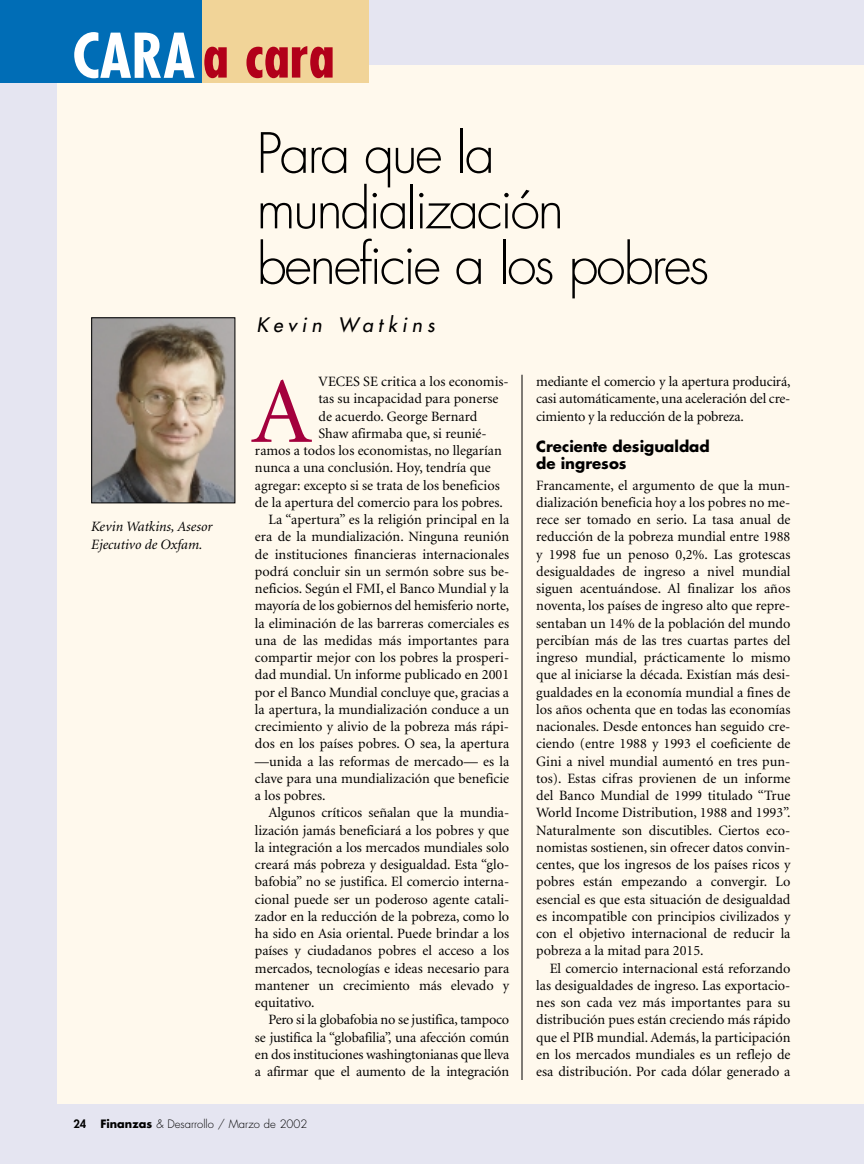
<style>
.page{position:relative;width:864px;height:1164px;background:#fff}
.page>*{position:absolute;margin:0;border:0;box-sizing:border-box;transform-origin:0 0}
.t1{font:93.75px "Minion";color:#a4003d}
.t2{font:700 condensed 60px "Futura";color:#b2001a}
.t3{font:300 54px/55.5px "Futura";letter-spacing:-.045em;color:#000}
.t4{font:italic 19.5px "Futura";letter-spacing:.26em;color:#000}
.t5{font:700 15px/17.2px "Futura";color:#000}
.t6{font:14.25px/17.2px "Minion";color:#000;text-align:justify}
.t7{font:italic 14.25px/17.2px "Minion";color:#000}
.t8{font:300 11.25px "Futura";color:#000}
.s1{color:#fff}
.s2{font-weight:800}
.s3{font-weight:700}
</style>
<div class="page">
<div style="left:0;top:0;width:864px;height:1163px;background:#e5e5f1"></div>
<div style="left:57px;top:65px;width:807px;height:1038px;background:#fff9ed"></div>
<div style="left:201px;top:0;width:168px;height:83px;background:#f1d498"></div>
<div style="left:0;top:0;width:201px;height:83px;background:#006db6"></div>
<hr style="left:522px;top:375px;width:1px;height:705px;background:#000">
<img style="left:93px;top:319px;width:140px;height:182px">
<div style="left:91px;top:317px;width:144px;height:186px;border:1px solid #000"></div>
<h2 class="t2" style="left:73px;top:29px;width:263px"><span class="s1">CARA</span> a cara</h2>
<p class="t7" style="left:91px;top:519px;width:123px">Kevin Watkins, Asesor<br>Ejecutivo de Oxfam.</p>
<h3 class="t3" style="left:256px;top:130px;width:454px">Para que la mundialización beneficie a los pobres</h3>
<h3 class="t4" style="left:256px;top:315px;width:180px">Kevin Watkins</h3>
<p class="t6" style="left:319px;top:374px;width:192px">VECES SE critica a los economis-</p>
<p class="t6" style="left:319px;top:391px;width:182px">tas su incapacidad para ponerse</p>
<p class="t6" style="left:319px;top:409px;width:160px">de acuerdo. George Bernard</p>
<p class="t6" style="left:319px;top:426px;width:170px">Shaw afirmaba que, si reunié-</p>
<p class="t6" style="left:255px;top:443px;width:248px">ramos a todos los economistas, no llegarían</p>
<p class="t6" style="left:255px;top:460px;width:237px">nunca a una conclusión. Hoy, tendría que</p>
<p class="t6" style="left:255px;top:478px;width:246px">agregar: excepto si se trata de los beneficios</p>
<p class="t6" style="left:255px;top:495px;width:250px">de la apertura del comercio para los pobres.</p>
<p class="t6" style="left:269px;top:512px;width:242px">La “apertura” es la religión principal en la</p>
<p class="t6" style="left:255px;top:529px;width:256px">era de la mundialización. Ninguna reunión</p>
<p class="t6" style="left:255px;top:547px;width:256px">de instituciones financieras internacionales</p>
<p class="t6" style="left:255px;top:564px;width:256px">podrá concluir sin un sermón sobre sus be-</p>
<p class="t6" style="left:255px;top:581px;width:256px">neficios. Según el FMI, el Banco Mundial y la</p>
<p class="t6" style="left:255px;top:598px;width:256px">mayoría de los gobiernos del hemisferio norte,</p>
<p class="t6" style="left:255px;top:616px;width:256px">la eliminación de las barreras comerciales es</p>
<p class="t6" style="left:255px;top:633px;width:256px">una de las medidas más importantes para</p>
<p class="t6" style="left:255px;top:650px;width:256px">compartir mejor con los pobres la prosperi-</p>
<p class="t6" style="left:255px;top:667px;width:256px">dad mundial. Un informe publicado en 2001</p>
<p class="t6" style="left:255px;top:685px;width:256px">por el Banco Mundial concluye que, gracias a</p>
<p class="t6" style="left:255px;top:702px;width:256px">la apertura, la mundialización conduce a un</p>
<p class="t6" style="left:255px;top:719px;width:256px">crecimiento y alivio de la pobreza más rápi-</p>
<p class="t6" style="left:255px;top:736px;width:256px">dos en los países pobres. O sea, la apertura</p>
<p class="t6" style="left:255px;top:754px;width:256px">—unida a las reformas de mercado— es la</p>
<p class="t6" style="left:255px;top:771px;width:256px">clave para una mundialización que beneficie</p>
<p class="t6" style="left:255px;top:788px;width:72px">a los pobres.</p>
<p class="t6" style="left:269px;top:805px;width:242px">Algunos críticos señalan que la mundia-</p>
<p class="t6" style="left:255px;top:823px;width:256px">lización jamás beneficiará a los pobres y que</p>
<p class="t6" style="left:255px;top:840px;width:256px">la integración a los mercados mundiales solo</p>
<p class="t6" style="left:255px;top:857px;width:256px">creará más pobreza y desigualdad. Esta “glo-</p>
<p class="t6" style="left:255px;top:874px;width:256px">bafobia” no se justifica. El comercio interna-</p>
<p class="t6" style="left:255px;top:892px;width:256px">cional puede ser un poderoso agente catali-</p>
<p class="t6" style="left:255px;top:909px;width:256px">zador en la reducción de la pobreza, como lo</p>
<p class="t6" style="left:255px;top:926px;width:256px">ha sido en Asia oriental. Puede brindar a los</p>
<p class="t6" style="left:255px;top:943px;width:256px">países y ciudadanos pobres el acceso a los</p>
<p class="t6" style="left:255px;top:961px;width:256px">mercados, tecnologías e ideas necesario para</p>
<p class="t6" style="left:255px;top:978px;width:256px">mantener un crecimiento más elevado y</p>
<p class="t6" style="left:255px;top:995px;width:61px">equitativo.</p>
<p class="t6" style="left:269px;top:1012px;width:242px">Pero si la globafobia no se justifica, tampoco</p>
<p class="t6" style="left:255px;top:1030px;width:256px">se justifica la “globafilia”, una afección común</p>
<p class="t6" style="left:255px;top:1047px;width:256px">en dos instituciones washingtonianas que lleva</p>
<p class="t6" style="left:255px;top:1064px;width:256px">a afirmar que el aumento de la integración</p>
<h1 class="t1" style="left:251px;top:375px;width:62px">A</h1>
<p class="t6" style="left:536px;top:374px;width:256px">mediante el comercio y la apertura producirá, casi automáticamente, una aceleración del cre&shy;cimiento y la reducción de la pobreza.</p>
<p class="t5" style="left:536px;top:439px;width:175px">Creciente desigualdad de ingresos</p>
<p class="t6" style="left:536px;top:478px;width:256px">Francamente, el argumento de que la mun&shy;dialización beneficia hoy a los pobres no me&shy;rece ser tomado en serio. La tasa anual de reducción de la pobreza mundial entre 1988 y 1998 fue un penoso 0,2%. Las grotescas desigualdades de ingreso a nivel mundial siguen acentuándose. Al finalizar los años noventa, los países de ingreso alto que repre&shy;sentaban un 14% de la población del mundo percibían más de las tres cuartas partes del ingreso mundial, prácticamente lo mismo que al iniciarse la década. Existían más desi&shy;gualdades en la economía mundial a fines de los años ochenta que en todas las economías nacionales. Desde entonces han seguido cre&shy;ciendo (entre 1988 y 1993 el coeficiente de Gini a nivel mundial aumentó en tres pun&shy;tos). Estas cifras provienen de un informe del Banco Mundial de 1999 titulado “True World Income Distribution, 1988 and 1993”.<br>Naturalmente son discutibles. Ciertos eco&shy;nomistas sostienen, sin ofrecer datos convin&shy;centes, que los ingresos de los países ricos y pobres están empezando a convergir. Lo esencial es que esta situación de desigualdad es incompatible con principios civilizados y con el objetivo internacional de reducir la pobreza a la mitad para 2015.</p>
<p class="t6" style="left:536px;top:961px;width:256px;text-indent:14px">El comercio internacional está reforzando las desigualdades de ingreso. Las exportacio&shy;nes son cada vez más importantes para su distribución pues están creciendo más rápido que el PIB mundial. Además, la participación en los mercados mundiales es un reflejo de esa distribución. Por cada dólar generado a</p>
<p class="t8" style="left:74px;top:1119px;width:236px"><span class="s2">24</span> <span class="s3">Finanzas</span> &amp; Desarrollo / Marzo de 2002</p>
</div>
